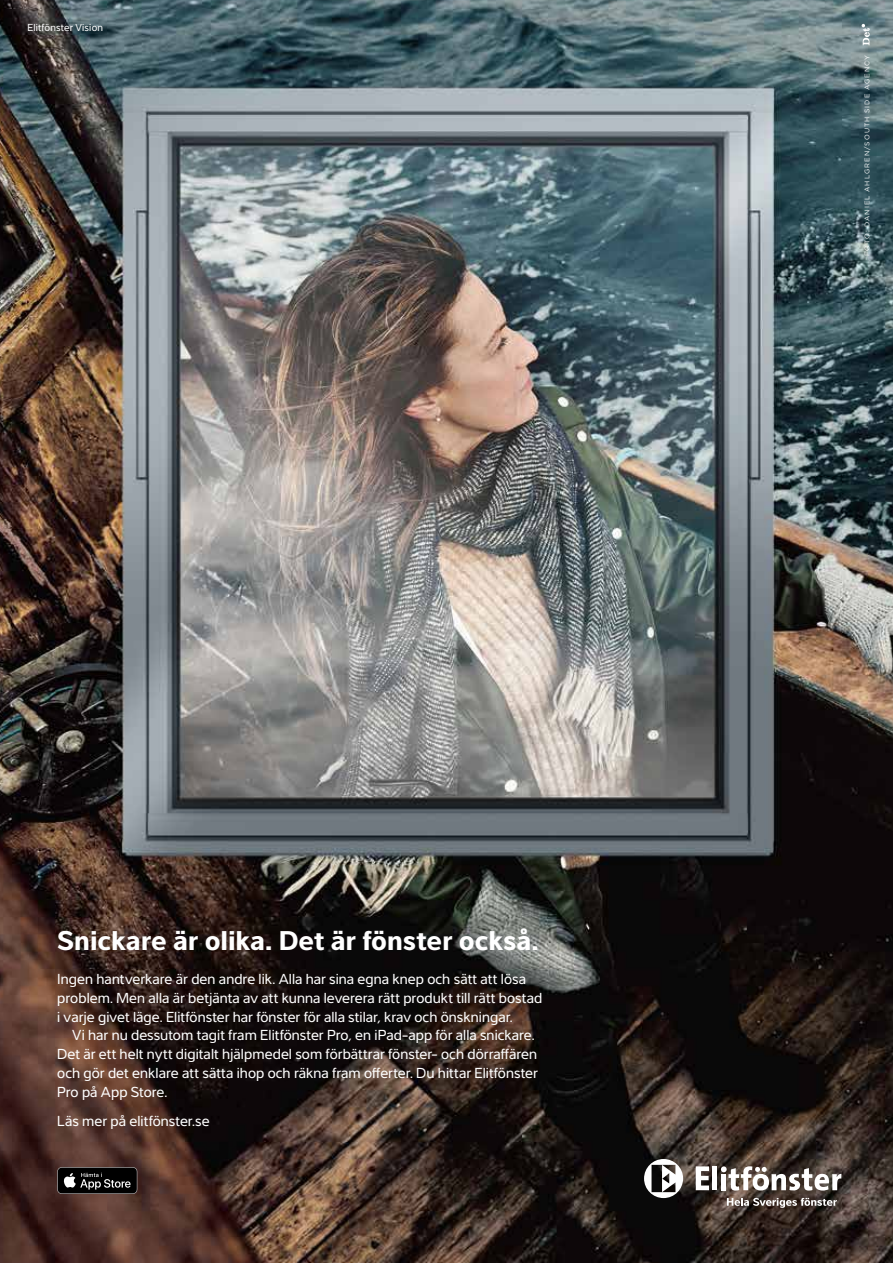
<style>
.page{position:relative;width:893px;height:1263px;background:#fff}
.page>*{position:absolute;margin:0;border:0;box-sizing:border-box;transform-origin:0 0}
.t1{font:700 28.05px "Interval Sans Pro";letter-spacing:-.005em;color:#fff}
.t2{font:15px/18.8px "Interval Sans Pro";letter-spacing:.005em;color:#fff}
.t3{font:10.5px "Interval Sans Pro";letter-spacing:.015em;color:#fff}
.t4{font:6.75px "Gotham";letter-spacing:.16em;color:#fff}
</style>
<div class="page">
<img style="left:0;top:0;width:893px;height:1263px">
<svg style="left:727px;top:1198px;width:110px;height:10px"></svg>
<svg style="left:696px;top:1166px;width:13px;height:24px"></svg>
<div style="left:712px;top:1166px;width:5px;height:24px;background:#fff"></div>
<svg style="left:721px;top:1166px;width:120px;height:25px"></svg>
<svg style="left:644px;top:1159px;width:39px;height:39px"></svg>
<svg style="left:862px;top:24px;width:8px;height:21px"></svg>
<svg style="left:57px;top:1167px;width:80px;height:27px;background:#2d2c2c"></svg>
<p class="t3" style="left:27px;top:20px;width:77px">Elitfönster Vision</p>
<h1 class="t1" style="left:57px;top:919px;width:483px">Snickare är olika. Det är fönster också.</h1>
<p class="t2" style="left:57px;top:969px;width:487px">Ingen hantverkare är den andre lik. Alla har sina egna knep och sätt att lösa problem. Men alla är betjänta av att kunna leverera rätt produkt till rätt bostad i varje givet läge. Elitfönster har fönster för alla stilar, krav och önskningar.</p>
<p class="t2" style="left:57px;top:1025px;width:482px;text-indent:15px">Vi har nu dessutom tagit fram Elitfönster Pro, en iPad-app för alla snickare.<br>Det är ett helt nytt digitalt hjälpmedel som förbättrar fönster- och dörraffären och gör det enklare att sätta ihop och räkna fram offerter. Du hittar Elitfönster Pro på App Store.</p>
<p class="t2" style="left:57px;top:1111px;width:154px">Läs mer på elitfönster.se</p>
<p class="t4" style="left:863px;top:256px;width:203px;rotate:-90deg">FOTO: DANIEL AHLGREN/SOUTH SIDE AGENCY</p>
</div>
